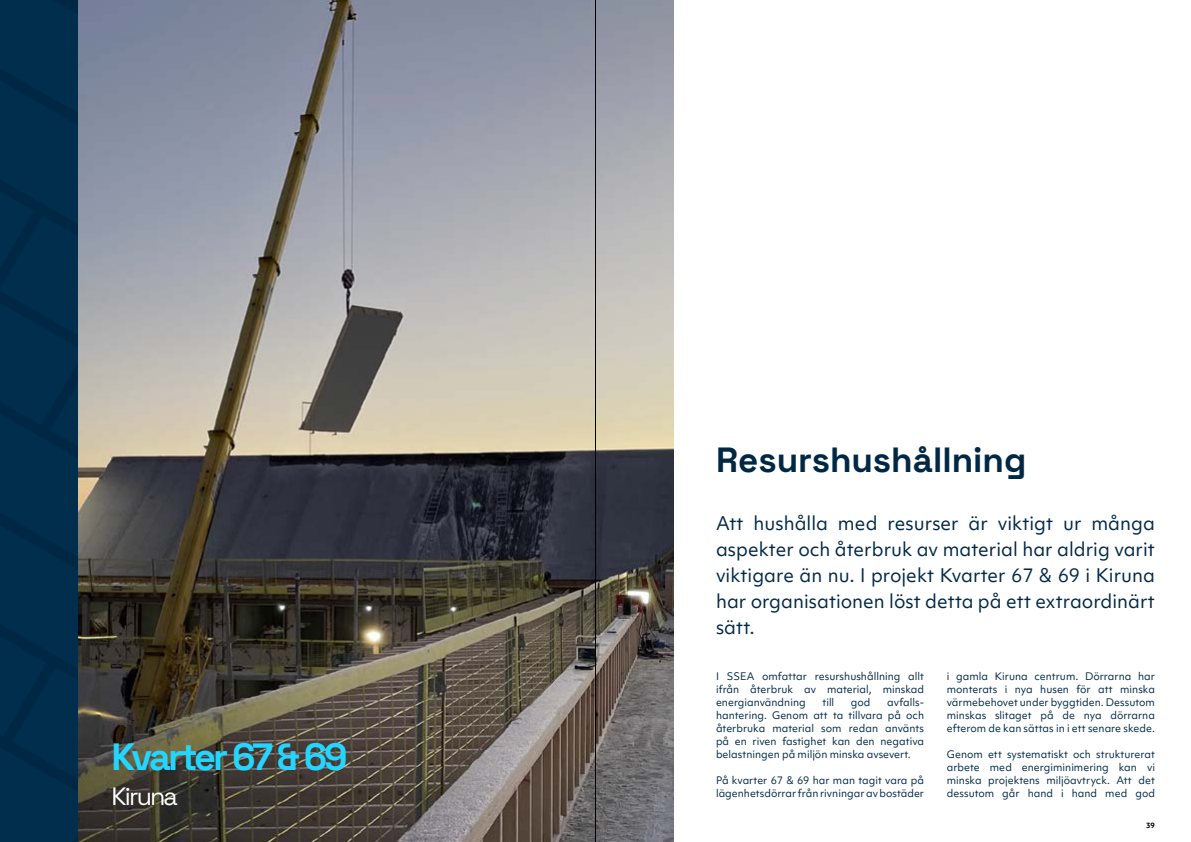
<style>
.page{position:relative;width:1191px;height:842px;background:#fff}
.page>*{position:absolute;margin:0;border:0;box-sizing:border-box;transform-origin:0 0}
.t1{font:700 38px "Space Grotesk";letter-spacing:-.08em;color:#24d6ff}
.t2{font:700 35px "Space Grotesk";color:#002845}
.t3{font:25px "Space Grotesk";letter-spacing:-.075em;color:#fff}
.t4{font:18px/26px "Objektiv Mk 1";color:#002845;text-align:justify}
.t5{font:10px/13px "Objektiv Mk 1";color:#002845;text-align:justify}
.t6{font:700 7px "Objektiv Mk 1";color:#000}
</style>
<div class="page">
<img style="left:78px;top:0;width:595px;height:842px">
<hr style="left:595px;top:0;width:1px;height:842px;background:#000">
<div style="left:0;top:0;width:78px;height:842px;background:#002e4c"></div>
<h1 class="t1" style="left:111px;top:728px;width:238px">Kvarter 67 &amp; 69</h1>
<h3 class="t3" style="left:111px;top:777px;width:68px">Kiruna</h3>
<h2 class="t2" style="left:716px;top:434px;width:312px">Resurshushållning</h2>
<h3 class="t4" style="left:716px;top:510px;width:440px">Att hushålla med resurser är viktigt ur många aspekter och återbruk av material har aldrig varit viktigare än nu. I projekt Kvarter 67 &amp; 69 i Kiruna har organisationen löst detta på ett extraordinärt sätt.</h3>
<p class="t5" style="left:716px;top:670px;width:210px">I SSEA omfattar resurshushållning allt ifrån återbruk av material, minskad energianvändning</p>
<p class="t5" style="left:716px;top:696px;width:210px;text-indent:171px">avfalls&shy;hantering. Genom att ta tillvara på och återbruka material som redan använts på en riven fastighet kan den negativa belastningen på miljön minska avsevert.</p>
<p class="t5" style="left:716px;top:774px;width:210px">På kvarter 67 &amp; 69 har man tagit vara på lägenhetsdörrar från rivningar av bostäder</p>
<p class="t5" style="left:822px;top:696px;width:13px">till</p>
<p class="t5" style="left:851px;top:696px;width:21px">god</p>
<p class="t5" style="left:946px;top:670px;width:210px">i gamla Kiruna centrum. Dörrarna har monterats i nya husen för att minska värmebehovet under byggtiden. Dessutom minskas slitaget på de nya dörrarna efterom de kan sättas in i ett senare skede.</p>
<p class="t5" style="left:946px;top:748px;width:210px">Genom ett systematiskt och strukturerat arbete med energiminimering kan vi minska projektens miljöavtryck. Att det dessutom går hand i hand med god</p>
<p class="t6" style="left:1146px;top:821px;width:10px">39</p>
</div>
